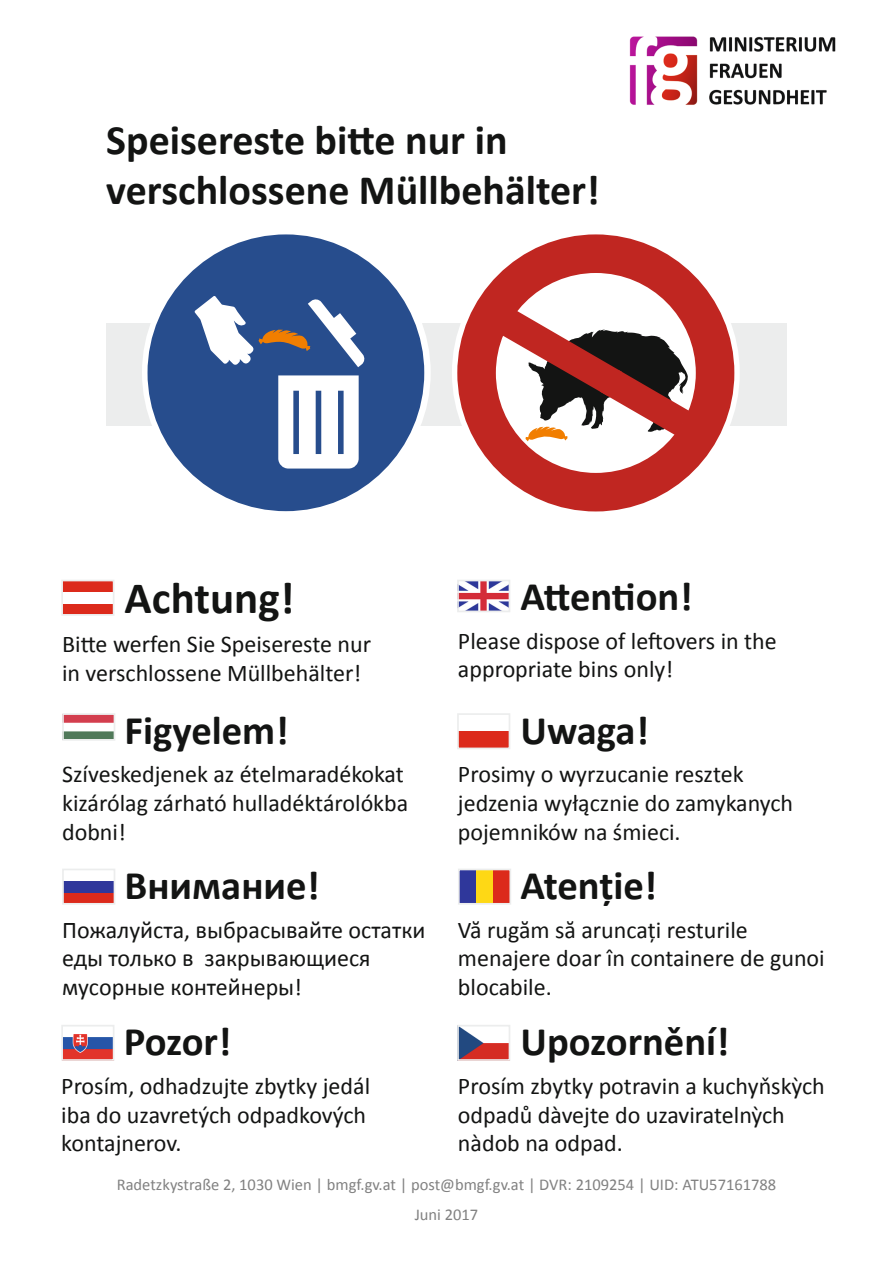
<style>
.page{position:relative;width:893px;height:1263px;background:#fff}
.page>*{position:absolute;margin:0;border:0;box-sizing:border-box;transform-origin:0 0}
.t1{font:700 45px "Calibri";color:#131413}
.t2{font:700 42px/50.4px "Calibri";color:#131413}
.t3{font:700 40.65px "Calibri";color:#131413}
.t4{font:24px/28.8px "Calibri";color:#131413}
.Fußzeile{font:16.5px "Calibri";color:#818181}
</style>
<div class="page">
<img style="left:629px;top:36px;width:207px;height:69px">
<div style="left:106px;top:323px;width:681px;height:102px;background:#eceded"></div>
<div style="left:142px;top:228px;width:289px;height:289px;background:#fff;border-radius:50%"></div>
<div style="left:148px;top:234px;width:276px;height:277px;background:#274d8d;border-radius:50%"></div>
<svg style="left:278px;top:375px;width:81px;height:93px;background:#dce2ec"></svg>
<svg style="left:457px;top:234px;width:277px;height:277px;fill:#c02621"></svg>
<svg style="left:194px;top:296px;width:171px;height:71px"></svg>
<svg style="left:502px;top:310px;width:188px;height:131px"></svg>
<div style="left:62px;top:580px;width:52px;height:12px;background:#dc2a1b"></div>
<div style="left:62px;top:603px;width:52px;height:12px;background:#dc2a1b"></div>
<div style="left:61px;top:580px;width:53px;height:36px;border:2px solid #eceded"></div>
<img style="left:64px;top:1034px;width:47px;height:24px">
<div style="left:61px;top:1025px;width:53px;height:36px;border:2px solid #eceded"></div>
<div style="left:458px;top:731px;width:51px;height:17px;background:#dc2a1b"></div>
<div style="left:457px;top:713px;width:53px;height:36px;border:2px solid #eceded"></div>
<img style="left:460px;top:583px;width:47px;height:26px">
<div style="left:457px;top:580px;width:53px;height:32px;border:2px solid #eceded"></div>
<img style="left:460px;top:1028px;width:47px;height:30px">
<div style="left:457px;top:1025px;width:53px;height:36px;border:2px solid #eceded"></div>
<div style="left:63px;top:892px;width:51px;height:12px;background:#dc2a1b"></div>
<div style="left:63px;top:881px;width:51px;height:11px;background:#2f379b"></div>
<div style="left:62px;top:869px;width:53px;height:36px;border:2px solid #eceded"></div>
<img style="left:65px;top:716px;width:47px;height:22px">
<div style="left:62px;top:713px;width:53px;height:28px;border:2px solid #eceded"></div>
<div style="left:459px;top:869px;width:17px;height:35px;background:#2f379b"></div>
<div style="left:476px;top:869px;width:17px;height:35px;background:#fed815"></div>
<div style="left:493px;top:869px;width:17px;height:35px;background:#dc2a1b"></div>
<div style="left:458px;top:869px;width:53px;height:36px;border:2px solid #eceded"></div>
<h1 class="t2" style="left:106px;top:114px;width:495px">Speisereste bitte nur in verschlossene Müllbehälter!</h1>
<h2 class="t1" style="left:125px;top:570px;width:171px">Achtung!</h2>
<p class="t4" style="left:62px;top:629px;width:311px">Bitte werfen Sie Speisereste nur in verschlossene Müllbehälter!</p>
<h2 class="t3" style="left:125px;top:704px;width:166px">Figyelem!</h2>
<p class="t4" style="left:62px;top:760px;width:348px">Szíveskedjenek az ételmaradékokat kizárólag zárható hulladéktárolókba dobni!</p>
<h2 class="t3" style="left:125px;top:860px;width:197px">Внимание!</h2>
<p class="t4" style="left:62px;top:915px;width:365px">Пожалуйста, выбрасывайте остатки еды только в закрывающиеся мусорные контейнеры!</p>
<h2 class="t3" style="left:124px;top:1016px;width:109px">Pozor!</h2>
<p class="t4" style="left:61px;top:1071px;width:310px">Prosím, odhadzujte zbytky jedál iba do uzavretých odpadkových kontajnerov.</p>
<h2 class="t3" style="left:520px;top:571px;width:174px">Attention!</h2>
<p class="t4" style="left:458px;top:626px;width:320px">Please dispose of leftovers in the appropriate bins only!</p>
<h2 class="t3" style="left:520px;top:704px;width:130px">Uwaga!</h2>
<p class="t4" style="left:458px;top:760px;width:337px">Prosimy o wyrzucanie resztek jedzenia wyłącznie do zamykanych pojemników na śmieci.</p>
<h2 class="t3" style="left:520px;top:860px;width:138px">Atenție!</h2>
<p class="t4" style="left:458px;top:915px;width:368px">Vă rugăm să aruncați resturile menajere doar în containere de gunoi blocabile.</p>
<h2 class="t3" style="left:520px;top:1016px;width:211px">Upozornění!</h2>
<p class="t4" style="left:458px;top:1071px;width:368px">Prosím zbytky potravin a kuchyňskỳch odpadů dàvejte do uzaviratelnỳch nàdob na odpad.</p>
<p class="Fußzeile" style="left:117px;top:1174px;width:661px">Radetzkystraße 2, 1030 Wien | bmgf.gv.at | post@bmgf.gv.at | DVR: 2109254 | UID: ATU57161788</p>
<p class="Fußzeile" style="left:415px;top:1204px;width:65px">Juni 2017</p>
</div>
